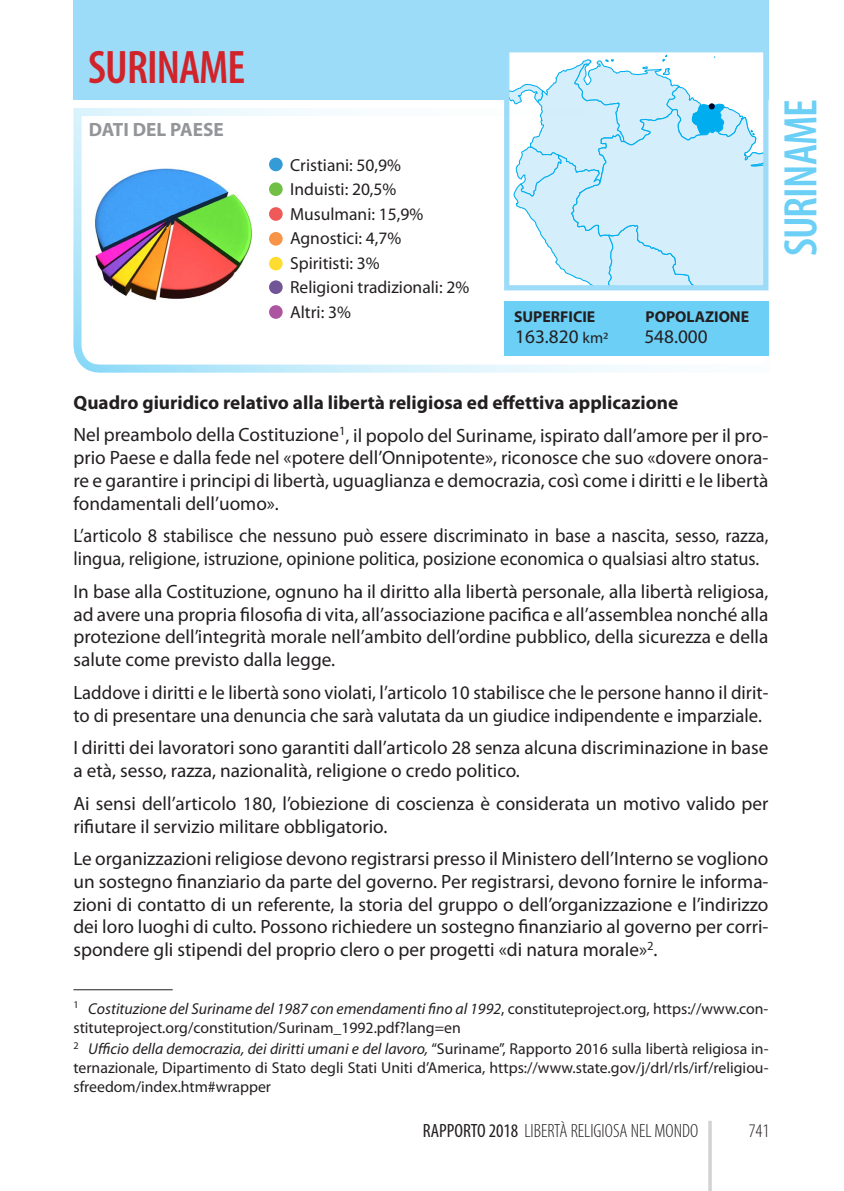
<style>
.page{position:relative;width:844px;height:1191px;background:#fff}
.page>*{position:absolute;margin:0;border:0;box-sizing:border-box;transform-origin:0 0}
.t1{font:600 condensed 47.25px "Myriad Pro";letter-spacing:-.02em;color:#6bcff6}
.t2{font:600 condensed 47.25px "Myriad Pro";letter-spacing:-.02em;color:#d1232a}
.t3{font:19.25px/22.8px "Myriad Pro";color:#231f20}
.t4{font:19.25px/22.8px "Myriad Pro";color:#231f20;scale:.95 1}
.t5{font:300 condensed 19.25px "Myriad Pro";color:#231f20}
.t6{font:700 19.25px "Myriad Pro";color:#939598}
.t7{font:17.5px/24.5px "Myriad Pro";color:#231f20}
.t8{font:15.75px/18.9px "Myriad Pro";color:#231f20}
.t9{font:700 15.75px "Myriad Pro";color:#231f20}
.s1{font-size:15.75px}
.s2{font-weight:700}
.s3{font-style:italic}
.s4{font-weight:400}
</style>
<div class="page">
<hr style="left:708px;top:1120px;width:3px;height:71px;background:#d1d2d4">
<div style="left:73px;top:0;width:695px;height:99px;background:#9cdcf8"></div>
<svg style="left:510px;top:53px;width:252px;height:53px;background:#e3f5fc"></svg>
<div style="left:504px;top:47px;width:264px;height:243px;border:5px solid #9cdcf8"></div>
<svg style="left:73px;top:106px;width:696px;height:267px"></svg>
<div style="left:504px;top:301px;width:264px;height:55px;background:#6bcff6"></div>
<div style="left:269px;top:158px;width:13px;height:13px;background:#359bd6;border-radius:50%"></div>
<div style="left:269px;top:182px;width:13px;height:14px;background:#71bf44;border-radius:50%"></div>
<div style="left:269px;top:207px;width:13px;height:14px;background:#f05959;border-radius:50%"></div>
<div style="left:269px;top:232px;width:13px;height:14px;background:#f79447;border-radius:50%"></div>
<hr style="left:73px;top:989px;width:100px;height:1px;background:#231f20">
<div style="left:269px;top:257px;width:13px;height:13px;background:#ffdd30;border-radius:50%"></div>
<div style="left:269px;top:280px;width:13px;height:14px;background:#715697;border-radius:50%"></div>
<div style="left:269px;top:305px;width:13px;height:14px;background:#ae55a1;border-radius:50%"></div>
<h1 class="t2" style="left:88px;top:41px;width:158px">SURINAME</h1>
<p class="t6" style="left:89px;top:119px;width:137px">DATI DEL PAESE</p>
<p class="t7" style="left:290px;top:153px;width:180px">Cristiani: 50,9%<br>Induisti: 20,5%<br>Musulmani: 15,9%<br>Agnostici: 4,7%<br>Spiritisti: 3%<br>Religioni tradizionali: 2%<br>Altri: 3%</p>
<p class="t9" style="left:514px;top:308px;width:83px">SUPERFICIE</p>
<p class="t9" style="left:645px;top:308px;width:105px">POPOLAZIONE</p>
<p class="t3" style="left:515px;top:326px;width:95px">163.820 <span class="s1">km2</span></p>
<p class="t3" style="left:644px;top:326px;width:65px">548.000</p>
<h1 class="t1" style="left:774px;top:256px;width:158px;rotate:-90deg">SURINAME</h1>
<p class="t3" style="left:73px;top:386px;width:696px;line-height:32.7px"><span class="s2">Quadro giuridico relativo alla libertà religiosa ed effettiva applicazione<br></span>Nel preambolo della Costituzione<sup>1</sup>, il popolo del Suriname, ispirato dall’amore per il pro-</p>
<p class="t3" style="left:73px;top:447px;width:696px;text-align:justify">prio Paese e dalla fede nel «potere dell’Onnipotente», riconosce che suo «dovere onora&shy;re e garantire i principi di libertà, uguaglianza e democrazia, così come i diritti e le libertà fondamentali dell’uomo».</p>
<p class="t4" style="left:73px;top:525px;width:733px">L’articolo 8 stabilisce che nessuno può essere discriminato in base a nascita, sesso, razza, lingua, religione, istruzione, opinione politica, posizione economica o qualsiasi altro status.</p>
<p class="t3" style="left:73px;top:580px;width:696px;text-align:justify">In base alla Costituzione, ognuno ha il diritto alla libertà personale, alla libertà religiosa, ad avere una propria filosofia di vita, all’associazione pacifica e all’assemblea nonché alla protezione dell’integrità morale nell’ambito dell’ordine pubblico, della sicurezza e della salute come previsto dalla legge.</p>
<p class="t3" style="left:73px;top:681px;width:696px">Laddove i diritti e le libertà sono violati, l’articolo 10 stabilisce che le persone hanno il dirit&shy;to di presentare una denuncia che sarà valutata da un giudice indipendente e imparziale.</p>
<p class="t3" style="left:73px;top:737px;width:696px">I diritti dei lavoratori sono garantiti dall’articolo 28 senza alcuna discriminazione in base a età, sesso, razza, nazionalità, religione o credo politico.</p>
<p class="t3" style="left:73px;top:792px;width:696px">Ai sensi dell’articolo 180, l’obiezione di coscienza è considerata un motivo valido per rifiutare il servizio militare obbligatorio.</p>
<p class="t3" style="left:73px;top:847px;width:696px;text-align:justify">Le organizzazioni religiose devono registrarsi presso il Ministero dell’Interno se vogliono un sostegno finanziario da parte del governo. Per registrarsi, devono fornire le informa&shy;zioni di contatto di un referente, la storia del gruppo o dell’organizzazione e l’indirizzo dei loro luoghi di culto. Possono richiedere un sostegno finanziario al governo per corri&shy;spondere gli stipendi del proprio clero o per progetti «di natura morale»<sup>2</sup>.</p>
<p class="t8" style="left:73px;top:999px;width:696px"><sup>1</sup> <span class="s3">Costituzione del Suriname del 1987 con emendamenti fino al 1992</span>, constituteproject.org, https://www.con&shy;stituteproject.org/constitution/Surinam_1992.pdf?lang=en</p>
<p class="t8" style="left:73px;top:1039px;width:696px;text-align:justify"><sup>2</sup> <span class="s3">Ufficio della democrazia, dei diritti umani e del lavoro,</span> “Suriname”, Rapporto 2016 sulla libertà religiosa in&shy;ternazionale, Dipartimento di Stato degli Stati Uniti d’America, https://www.state.gov/j/drl/rls/irf/religiou&shy;sfreedom/index.htm#wrapper</p>
<p class="t5" style="left:423px;top:1120px;width:277px"><span class="s4">RAPPORTO 2018</span> LIBERTÀ RELIGIOSA NEL MONDO</p>
<p class="t5" style="left:748px;top:1120px;width:22px">741</p>
</div>
